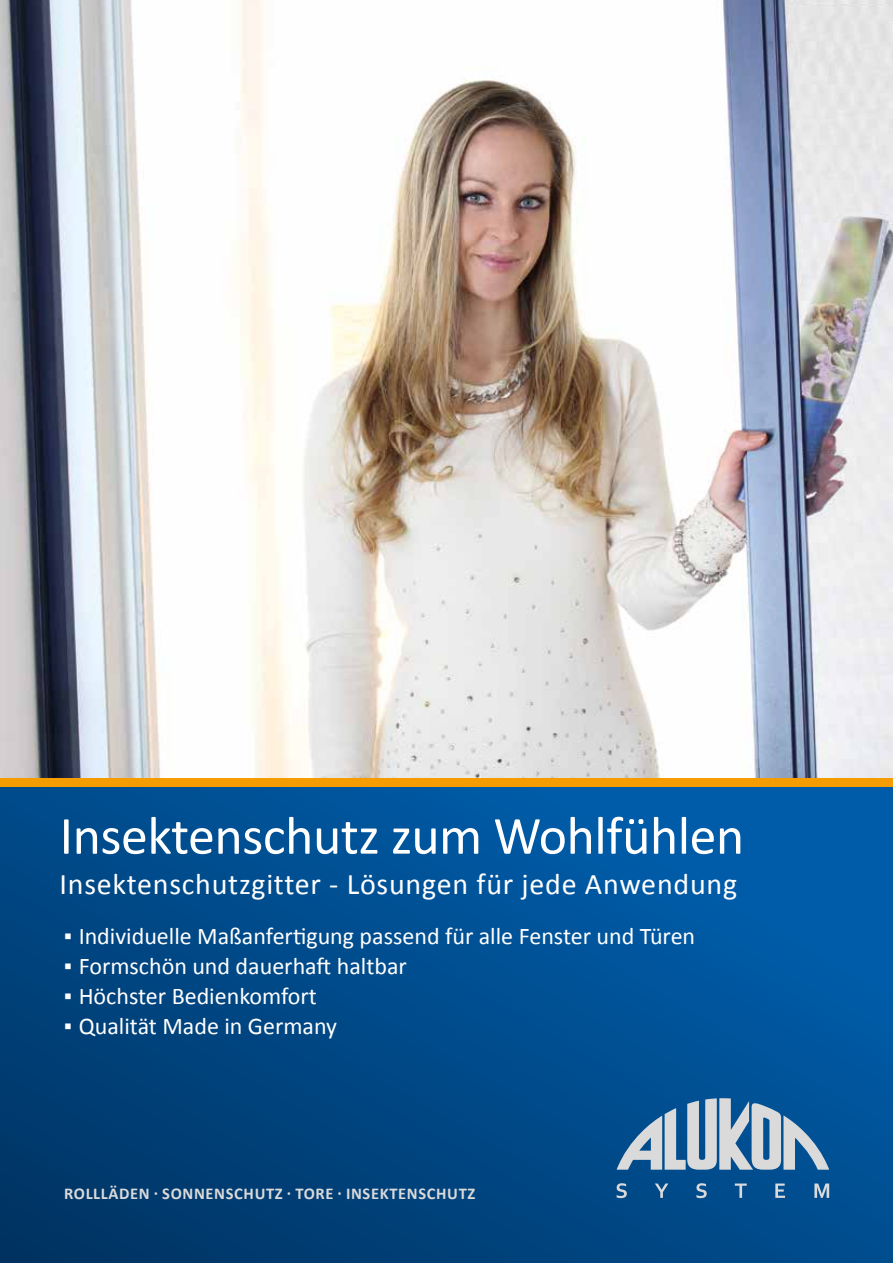
<style>
.page{position:relative;width:893px;height:1263px;background:#fff}
.page>*{position:absolute;margin:0;border:0;box-sizing:border-box;transform-origin:0 0}
.t1{font:54px "Calibri";letter-spacing:-.01em;color:#fff}
.t2{font:30px "Calibri";letter-spacing:.025em;color:#fff}
.t3{font:24px "Calibri";color:#fff}
.t4{font:700 16.5px "Calibri";letter-spacing:.04em;color:#dadada}
</style>
<div class="page">
<img style="left:0;top:0;width:893px;height:778px">
<svg style="left:0;top:787px;width:893px;height:476px;background:#004b8c"></svg>
<div style="left:0;top:778px;width:893px;height:9px;background:#f59c00"></div>
<svg style="left:617px;top:1098px;width:212px;height:72px;background:#6e95b6"></svg>
<svg style="left:617px;top:1183px;width:10px;height:15px"></svg>
<svg style="left:655px;top:1183px;width:13px;height:15px"></svg>
<svg style="left:696px;top:1183px;width:11px;height:15px"></svg>
<svg style="left:735px;top:1183px;width:12px;height:15px"></svg>
<svg style="left:775px;top:1183px;width:10px;height:15px"></svg>
<svg style="left:814px;top:1183px;width:15px;height:15px"></svg>
<h1 class="t1" style="left:60px;top:798px;width:686px">Insektenschutz zum Wohlfühlen</h1>
<p class="t2" style="left:60px;top:863px;width:679px">Insektenschutzgitter - Lösungen für jede Anwendung</p>
<p class="t3" style="left:64px;top:919px;width:633px">▪ Individuelle Maßanfertigung passend für alle Fenster und Türen</p>
<p class="t3" style="left:64px;top:949px;width:345px">▪ Formschön und dauerhaft haltbar</p>
<p class="t3" style="left:64px;top:979px;width:255px">▪ Höchster Bedienkomfort</p>
<p class="t3" style="left:64px;top:1009px;width:275px">▪ Qualität Made in Germany</p>
<p class="t4" style="left:64px;top:1182px;width:413px">ROLLLÄDEN · SONNENSCHUTZ · TORE · INSEKTENSCHUTZ</p>
</div>
